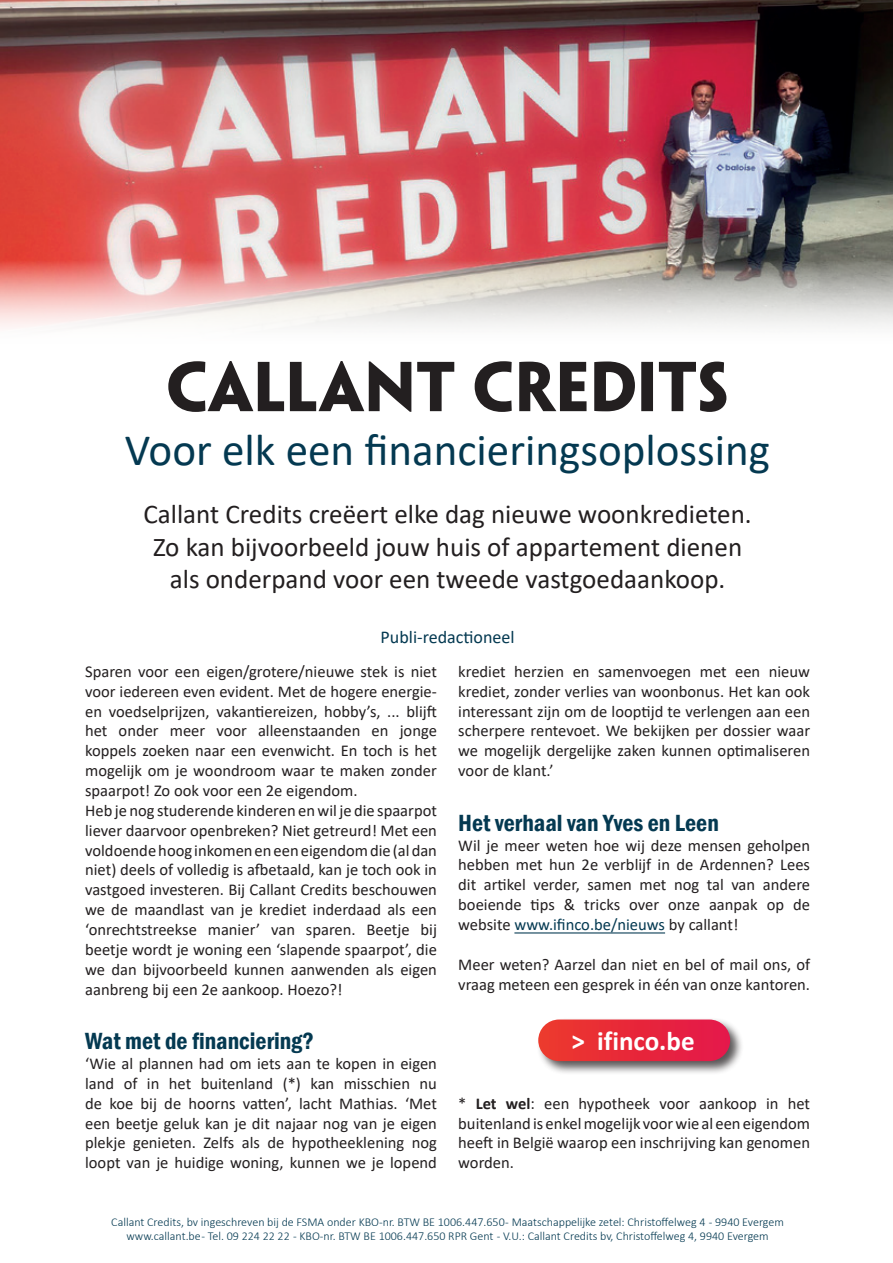
<style>
.page{position:relative;width:893px;height:1263px;background:#fff}
.page>*{position:absolute;margin:0;border:0;box-sizing:border-box;transform-origin:0 0}
.t1{font:700 63.15px "Penumbra Sans Std";color:#231f20}
.t2{font:45.15px "Calibri";color:#043951}
.t3{font:27.15px/32.5px "Calibri";color:#231f20;text-align:center}
.t4{font:700 27.15px "Calibri";color:#fff}
.t5{font:600 condensed 24px "Franklin Gothic";color:#043951}
.t6{font:18px "Calibri";color:#043951}
.t7{font:16.5px/19.8px "Calibri";color:#231f20;text-align:justify}
.t8{font:300 12px/14.4px "Calibri";color:#043951;text-align:center}
.s1{color:#043951}
.s2{font-weight:700}
</style>
<div class="page">
<hr style="left:514px;top:932px;width:151px;height:1px;background:#043951">
<img style="left:0;top:0;width:893px;height:327px">
<div style="left:537px;top:1017px;width:207px;height:58px;background:#231f20;opacity:.75"></div>
<div style="left:538px;top:1019px;width:192px;height:42px;background:linear-gradient(to right,#ec3b2d,#e31649);border-radius:21px"></div>
<h1 class="t1" style="left:166px;top:347px;width:564px">CALLANT CREDITS</h1>
<h2 class="t2" style="left:125px;top:419px;width:647px">Voor elk een financieringsoplossing</h2>
<h3 class="t3" style="left:143px;top:497px;width:610px">Callant Credits creëert elke dag nieuwe woonkredieten.<br>Zo kan bijvoorbeeld jouw huis of appartement dienen als onderpand voor een tweede vastgoedaankoop.</h3>
<p class="t6" style="left:381px;top:624px;width:136px">Publi-redactioneel</p>
<p class="t7" style="left:85px;top:661px;width:353px;text-align:left">Sparen voor een eigen/grotere/nieuwe stek is niet voor iedereen even evident. Met de hogere energie&shy;en voedselprijzen, vakantiereizen, hobby’s, ... blijft het onder meer voor alleenstaanden en jonge koppels zoeken naar een evenwicht. En toch is het mogelijk om je woondroom waar te maken zonder spaarpot! Zo ook voor een 2e eigendom.<br>Heb je nog studerende kinderen en wil je die spaarpot liever daarvoor openbreken? Niet getreurd! Met een voldoende hoog inkomen en een eigendom die (al dan niet) deels of volledig is afbetaald, kan je toch ook in vastgoed investeren. Bij Callant Credits beschouwen we de maandlast van je krediet inderdaad als een ‘onrechtstreekse manier’ van sparen. Beetje bij beetje wordt je woning een ‘slapende spaarpot’, die we dan bijvoorbeeld kunnen aanwenden als eigen aanbreng bij een 2e aankoop. Hoezo?!</p>
<h3 class="t5" style="left:85px;top:1025px;width:230px">Wat met de financiering?</h3>
<p class="t7" style="left:85px;top:1053px;width:353px">‘Wie al plannen had om iets aan te kopen in eigen land of in het buitenland (*) kan misschien nu de koe bij de hoorns vatten’, lacht Mathias. ‘Met een beetje geluk kan je dit najaar nog van je eigen plekje genieten. Zelfs als de hypotheeklening nog loopt van je huidige woning, kunnen we je lopend</p>
<p class="t7" style="left:458px;top:661px;width:353px">krediet herzien en samenvoegen met een nieuw krediet, zonder verlies van woonbonus. Het kan ook interessant zijn om de looptijd te verlengen aan een scherpere rentevoet. We bekijken per dossier waar we mogelijk dergelijke zaken kunnen optimaliseren voor de klant.’</p>
<h3 class="t5" style="left:458px;top:807px;width:262px">Het verhaal van Yves en Leen</h3>
<p class="t7" style="left:458px;top:835px;width:353px">Wil je meer weten hoe wij deze mensen geholpen hebben met hun 2e verblijf in de Ardennen? Lees dit artikel verder, samen met nog tal van andere boeiende tips &amp; tricks over onze aanpak op de website <span class="s1">www.ifinco.be/nieuws</span> by callant!</p>
<p class="t7" style="left:458px;top:954px;width:353px">Meer weten? Aarzel dan niet en bel of mail ons, of vraag meteen een gesprek in één van onze kantoren.</p>
<h3 class="t4" style="left:571px;top:1022px;width:125px">˃ ifinco.be</h3>
<p class="t7" style="left:458px;top:1093px;width:353px">* <span class="s2">Let wel</span>: een hypotheek voor aankoop in het buitenland is enkel mogelijk voor wie al een eigendom heeft in België waarop een inschrijving kan genomen worden.</p>
<p class="t8" style="left:111px;top:1214px;width:674px">Callant Credits, bv ingeschreven bij de FSMA onder KBO-nr. BTW BE 1006.447.650 - Maatschappelijke zetel: Christoffelweg 4 - 9940 Evergem www.callant.be - Tel. 09 224 22 22 - KBO-nr. BTW BE 1006.447.650 RPR Gent - V.U.: Callant Credits bv, Christoffelweg 4, 9940 Evergem</p>
</div>
